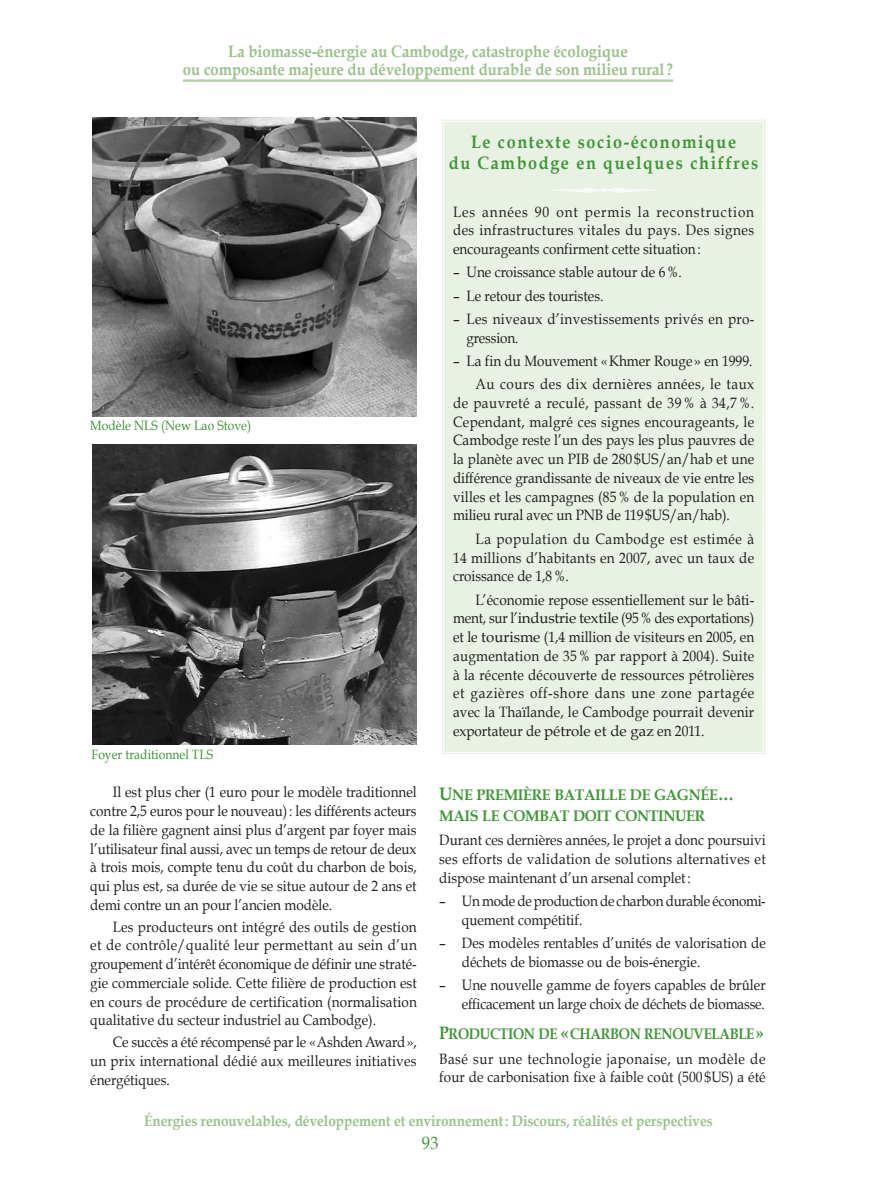
<style>
.page{position:relative;width:892px;height:1188px;background:#fff}
.page>*{position:absolute;margin:0;border:0;box-sizing:border-box;transform-origin:0 0}
.t1{font:700 18px/21px "Book Antiqua";letter-spacing:.1em;color:#3f9537;text-align:center;scale:.9 1}
.t2{font:18px "Book Antiqua";color:#3f9537;scale:.9 1}
.t3{font:700 16.5px/18px "Book Antiqua";color:#99c08b;text-align:center;scale:.9 1}
.t4{font:700 15.3px/21px "Book Antiqua";letter-spacing:-.025em;color:#3f9537;scale:.95 1}
.t5{font:700 15.3px "Book Antiqua";letter-spacing:-.025em;color:#3f9537;scale:.88 1}
.t6{font:15px/18.8px "Book Antiqua";color:#231f20;text-align:justify;scale:.9 1}
.t7{font:15px/18.8px "Book Antiqua";letter-spacing:.025em;color:#231f20;scale:.9 1}
.t8{font:15px/18.8px "Book Antiqua";letter-spacing:.02em;color:#231f20;scale:.9 1}
.t9{font:700 15px "Book Antiqua";color:#99c08b;scale:.9 1}
.t10{font:15px/18.8px "Book Antiqua";letter-spacing:-.02em;color:#231f20;scale:.9 1}
.t11{font:13.5px "Book Antiqua";color:#3f9537;scale:.9 1}
.s1{font-size:18px}
</style>
<div class="page">
<hr style="left:183px;top:80px;width:490px;height:1px;background:#99c08b">
<hr style="left:183px;top:81px;width:490px;height:1px;background:#99c08b">
<div style="left:442px;top:119px;width:324px;height:635px;background:#e8f1e3"></div>
<img style="left:92px;top:117px;width:324px;height:300px">
<img style="left:92px;top:445px;width:324px;height:299px">
<p class="t3" style="left:183px;top:43px;width:546px">La biomasse-énergie au Cambodge, catastrophe écologique<br>ou composante majeure du développement durable de son milieu rural ?</p>
<p class="t11" style="left:90px;top:417px;width:180px">Modèle NLS (New Lao Stove)</p>
<p class="t11" style="left:92px;top:745px;width:137px">Foyer traditionnel TLS</p>
<p class="t6" style="left:90px;top:783px;width:364px;text-indent:23px">Il est plus cher (1 euro pour le modèle traditionnel contre 2,5 euros pour le nouveau): les différents acteurs de la filière gagnent ainsi plus d’argent par foyer mais l’utilisateur final aussi, avec un temps de retour de deux à trois mois, compte tenu du coût du charbon de bois, qui plus est, sa durée de vie se situe autour de 2 ans et demi contre un an pour l’ancien modèle.</p>
<p class="t6" style="left:90px;top:917px;width:364px;text-indent:22px">Les producteurs ont intégré des outils de gestion et de contrôle/qualité leur permettant au sein d’un groupement d’intérêt économique de définir une straté&shy;gie commerciale solide. Cette filière de production est en cours de procédure de certification (normalisation qualitative du secteur industriel au Cambodge).</p>
<p class="t6" style="left:90px;top:1032px;width:364px;text-indent:23px">Ce succès a été récompensé par le «Ashden Award», un prix international dédié aux meilleures initiatives énergétiques.</p>
<p class="t1" style="left:449px;top:132px;width:345px">Le contexte socio-économique<br>du Cambodge en quelques chiffres</p>
<p class="t6" style="left:453px;top:202px;width:336px">Les années 90 ont permis la reconstruction des infrastructures vitales du pays. Des signes encourageants confirment cette situation:</p>
<p class="t6" style="left:453px;top:263px;width:256px">– Une croissance stable autour de 6%.</p>
<p class="t6" style="left:453px;top:286px;width:169px">– Le retour des touristes.</p>
<p class="t7" style="left:466px;top:309px;width:320px;text-indent:-14px">– Les niveaux d’investissements privés en pro&shy;gression.</p>
<p class="t7" style="left:453px;top:349px;width:336px;line-height:23.2px;text-align:right">– La fin du Mouvement «Khmer Rouge» en 1999.<br>Au cours des dix dernières années, le taux</p>
<p class="t6" style="left:453px;top:393px;width:336px">de pauvreté a reculé, passant de 39 % à 34,7 %.<br>Cependant, malgré ces signes encourageants, le Cambodge reste l’un des pays les plus pauvres de la planète avec un PIB de 280 $US/an/hab et une différence grandissante de niveaux de vie entre les villes et les campagnes (85% de la population en milieu rural avec un PNB de 119$US/an/hab).</p>
<p class="t6" style="left:453px;top:529px;width:336px;text-indent:22px">La population du Cambodge est estimée à 14 millions d’habitants en 2007, avec un taux de croissance de 1,8%.</p>
<p class="t6" style="left:453px;top:590px;width:336px;text-indent:23px">L’économie repose essentiellement sur le bâti&shy;ment, sur l’industrie textile (95% des exportations) et le tourisme (1,4 million de visiteurs en 2005, en augmentation de 35 % par rapport à 2004). Suite à la récente découverte de ressources pétrolières et gazières off-shore dans une zone partagée avec la Thaïlande, le Cambodge pourrait devenir exportateur de pétrole et de gaz en 2011.</p>
<p class="t4" style="left:439px;top:784px;width:312px"><span class="s1">U</span>ne première bataille de gagnée<span class="s1">… </span>mais le combat doit continuer</p>
<p class="t6" style="left:439px;top:830px;width:364px">Durant ces dernières années, le projet a donc poursuivi ses efforts de validation de solutions alternatives et dispose maintenant d’un arsenal complet:</p>
<p class="t10" style="left:461px;top:891px;width:338px;text-indent:-22px">– Un mode de production de charbon durable économi&shy;quement compétitif.</p>
<p class="t6" style="left:461px;top:933px;width:339px;text-indent:-23px">– Des modèles rentables d’unités de valorisation de déchets de biomasse ou de bois-énergie.</p>
<p class="t6" style="left:439px;top:975px;width:364px;text-align:right">– Une nouvelle gamme de foyers capables de brûler efficacement un large choix de déchets de biomasse.</p>
<p class="t5" style="left:439px;top:1024px;width:370px"><span class="s1">P</span>roduction de <span class="s1">«</span>charbon renouvelable<span class="s1">»</span></p>
<p class="t8" style="left:439px;top:1049px;width:364px">Basé sur une technologie japonaise, un modèle de four de carbonisation fixe à faible coût (500 $US) a été</p>
<p class="t9" style="left:144px;top:1111px;width:633px">Énergies renouvelables, développement et environnement: Discours, réalités et perspectives</p>
<p class="t2" style="left:422px;top:1131px;width:20px">93</p>
</div>
